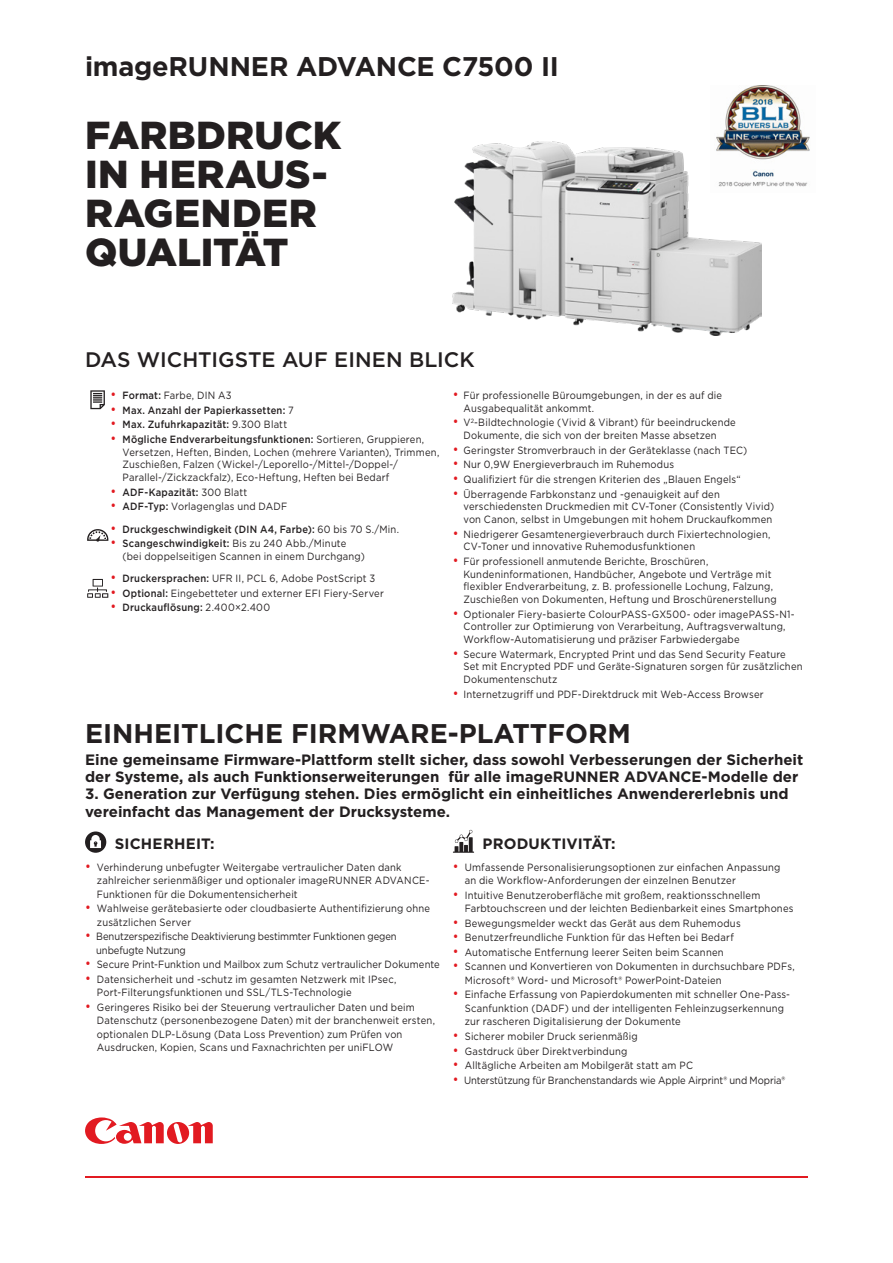
<style>
.page{position:relative;width:893px;height:1263px;background:#fff}
.page>*{position:absolute;margin:0;border:0;box-sizing:border-box;transform-origin:0 0}
.COVER_HEADER_LARGE{font:900 39px/39px "Gotham";letter-spacing:.005em;color:#231f20}
.HEADER_B{font:700 27px "Gotham";color:#231f20}
.BODY_BULLETS{font:500 21px "Gotham";color:#231f20}
.BODY_BULLETS-2{font:700 15px/17.2px "Gotham";color:#231f20}
.BODY_BULLETS-3{font:700 15px "Gotham";letter-spacing:.02em;color:#231f20}
.t1{font:10.5px/12.6px "Gotham";letter-spacing:.02em;color:#231f20;scale:.9 1}
.t2{font:500 10.5px "Gotham";letter-spacing:.02em;color:#231f20;scale:.9 1}
.t3{font:10.5px/13.5px "Gotham";letter-spacing:-.01em;color:#231f20;scale:.9 1}
.s1{font-size:13.5px;color:#e21a21}
.s2{font-weight:500}
.s3{font-weight:400;font-size:13.5px;color:#e21a21}
.s4{font-weight:400}
</style>
<div class="page">
<svg style="left:85px;top:1117px;width:128px;height:27px"></svg>
<hr style="left:85px;top:1176px;width:723px;height:2px;background:#e21a21">
<img style="left:453px;top:142px;width:308px;height:193px">
<svg style="left:90px;top:390px;width:15px;height:19px"></svg>
<svg style="left:87px;top:529px;width:21px;height:13px"></svg>
<svg style="left:87px;top:579px;width:21px;height:19px"></svg>
<svg style="left:453px;top:829px;width:21px;height:24px"></svg>
<svg style="left:85px;top:831px;width:21px;height:22px"></svg>
<img style="left:710px;top:85px;width:100px;height:107px">
<p class="HEADER_B" style="left:85px;top:48px;width:475px">imageRUNNER ADVANCE C7500 II</p>
<p class="COVER_HEADER_LARGE" style="left:85px;top:115px;width:258px">FARBDRUCK<br>IN HERAUS-<br>RAGENDER<br>QUALITÄT</p>
<p class="BODY_BULLETS" style="left:85px;top:346px;width:391px">DAS WICHTIGSTE AUF EINEN BLICK</p>
<p class="t1" style="left:463px;top:389px;width:289px;text-indent:-11px"><span class="s1">•</span> Für professionelle Büroumgebungen, in der es auf die<br>Ausgabequalität ankommt.</p>
<p class="t1" style="left:463px;top:416px;width:304px;text-indent:-11px"><span class="s1">•</span> V<sup>2</sup>-Bildtechnologie (Vivid &amp; Vibrant) für beeindruckende<br>Dokumente, die sich von der breiten Masse absetzen</p>
<p class="t1" style="left:453px;top:443px;width:329px"><span class="s1">•</span> Geringster Stromverbrauch in der Geräteklasse (nach TEC)</p>
<p class="t1" style="left:453px;top:458px;width:247px"><span class="s1">•</span> Nur 0,9W Energieverbrauch im Ruhemodus</p>
<p class="t1" style="left:453px;top:473px;width:321px"><span class="s1">•</span> Qualifiziert für die strengen Kriterien des „Blauen Engels“</p>
<p class="t1" style="left:463px;top:488px;width:347px;text-indent:-11px"><span class="s1">•</span> Überragende Farbkonstanz und -genauigkeit auf den verschiedensten Druckmedien mit CV-Toner (Consistently Vivid) von Canon, selbst in Umgebungen mit hohem Druckaufkommen</p>
<p class="t1" style="left:463px;top:528px;width:343px;text-indent:-11px"><span class="s1">•</span> Niedrigerer Gesamtenergieverbrauch durch Fixiertechnologien,<br>CV-Toner und innovative Ruhemodusfunktionen</p>
<p class="t1" style="left:463px;top:555px;width:349px;text-indent:-11px"><span class="s1">•</span> Für professionell anmutende Berichte, Broschüren, Kundeninformationen, Handbücher, Angebote und Verträge mit flexibler Endverarbeitung, z. B. professionelle Lochung, Falzung, Zuschießen von Dokumenten, Heftung und Broschürenerstellung</p>
<p class="t1" style="left:463px;top:607px;width:369px;text-indent:-11px"><span class="s1">•</span> Optionaler Fiery-basierte ColourPASS-GX500- oder imagePASS-N1-<br>Controller zur Optimierung von Verarbeitung, Auftragsverwaltung,<br>Workflow-Automatisierung und präziser Farbwiedergabe</p>
<p class="t1" style="left:463px;top:647px;width:378px;text-indent:-11px"><span class="s1">•</span> Secure Watermark, Encrypted Print und das Send Security Feature<br>Set mit Encrypted PDF und Geräte-Signaturen sorgen für zusätzlichen<br>Dokumentenschutz</p>
<p class="t1" style="left:453px;top:687px;width:347px"><span class="s1">•</span> Internetzugriff und PDF-Direktdruck mit Web-Access Browser</p>
<p class="HEADER_B" style="left:85px;top:716px;width:547px">EINHEITLICHE FIRMWARE-PLATTFORM</p>
<p class="BODY_BULLETS-2" style="left:85px;top:751px;width:720px">Eine gemeinsame Firmware-Plattform stellt sicher, dass sowohl Verbesserungen der Sicherheit der Systeme, als auch Funktionserweiterungen für alle imageRUNNER ADVANCE-Modelle der</p>
<p class="BODY_BULLETS-2" style="left:85px;top:785px;width:705px">3. Generation zur Verfügung stehen. Dies ermöglicht ein einheitliches Anwendererlebnis und vereinfacht das Management der Drucksysteme.</p>
<p class="BODY_BULLETS-2" style="left:483px;top:834px;width:134px">PRODUKTIVITÄT:</p>
<p class="t1" style="left:465px;top:860px;width:352px;line-height:13.5px;text-indent:-12px"><span class="s1">•</span> Umfassende Personalisierungsoptionen zur einfachen Anpassung an die Workflow-Anforderungen der einzelnen Benutzer</p>
<p class="t1" style="left:465px;top:888px;width:367px;line-height:13.5px;text-indent:-12px"><span class="s1">•</span> Intuitive Benutzeroberfläche mit großem, reaktionsschnellem<br>Farbtouchscreen und der leichten Bedienbarkeit eines Smartphones</p>
<p class="t1" style="left:453px;top:916px;width:321px"><span class="s1">•</span> Bewegungsmelder weckt das Gerät aus dem Ruhemodus</p>
<p class="t1" style="left:453px;top:931px;width:314px"><span class="s1">•</span> Benutzerfreundliche Funktion für das Heften bei Bedarf</p>
<p class="t1" style="left:453px;top:945px;width:302px"><span class="s1">•</span> Automatische Entfernung leerer Seiten beim Scannen</p>
<p class="t1" style="left:465px;top:960px;width:368px;line-height:13.5px;text-indent:-12px"><span class="s1">•</span> Scannen und Konvertieren von Dokumenten in durchsuchbare PDFs,<br>Microsoft® Word- und Microsoft® PowerPoint-Dateien</p>
<p class="t1" style="left:465px;top:988px;width:363px;line-height:13.5px;text-indent:-12px"><span class="s1">•</span> Einfache Erfassung von Papierdokumenten mit schneller One-Pass-<br>Scanfunktion (DADF) und der intelligenten Fehleinzugserkennung zur rascheren Digitalisierung der Dokumente</p>
<p class="t1" style="left:453px;top:1030px;width:207px"><span class="s1">•</span> Sicherer mobiler Druck serienmäßig</p>
<p class="t1" style="left:453px;top:1044px;width:195px"><span class="s1">•</span> Gastdruck über Direktverbindung</p>
<p class="t1" style="left:453px;top:1059px;width:268px"><span class="s1">•</span> Alltägliche Arbeiten am Mobilgerät statt am PC</p>
<p class="t3" style="left:453px;top:1073px;width:371px"><span class="s1">•</span> Unterstützung für Branchenstandards wie Apple Airprint® und Mopria®</p>
<p class="t1" style="left:111px;top:389px;width:136px"><span class="s1">•</span> <span class="s2">Format:</span> Farbe, DIN A3</p>
<p class="t2" style="left:111px;top:403px;width:205px"><span class="s3">•</span> Max. Anzahl der Papierkassetten: <span class="s4">7</span></p>
<p class="t2" style="left:111px;top:418px;width:198px"><span class="s3">•</span> Max. Zufuhrkapazität: <span class="s4">9.300 Blatt</span></p>
<p class="t1" style="left:123px;top:433px;width:354px;text-indent:-12px"><span class="s1">•</span> <span class="s2">Mögliche Endverarbeitungsfunktionen:</span> Sortieren, Gruppieren, Versetzen, Heften, Binden, Lochen (mehrere Varianten), Trimmen, Zuschießen, Falzen (Wickel-/Leporello-/Mittel-/Doppel-/ Parallel-/Zickzackfalz), Eco-Heftung, Heften bei Bedarf</p>
<p class="t2" style="left:111px;top:485px;width:154px"><span class="s3">•</span> ADF-Kapazität: <span class="s4">300 Blatt</span></p>
<p class="t1" style="left:111px;top:500px;width:198px"><span class="s1">•</span> <span class="s2">ADF-Typ:</span> Vorlagenglas und DADF</p>
<p class="t2" style="left:111px;top:522px;width:322px"><span class="s3">•</span> Druckgeschwindigkeit (DIN A4, Farbe): <span class="s4">60 bis 70 S./Min.</span></p>
<p class="t1" style="left:123px;top:537px;width:271px;text-indent:-12px"><span class="s1">•</span> <span class="s2">Scangeschwindigkeit:</span> Bis zu 240 Abb./Minute (bei doppelseitigen Scannen in einem Durchgang)</p>
<p class="t1" style="left:111px;top:572px;width:296px"><span class="s1">•</span> <span class="s2">Druckersprachen:</span> UFR II, PCL 6, Adobe PostScript 3</p>
<p class="t1" style="left:111px;top:586px;width:305px"><span class="s1">•</span> <span class="s2">Optional:</span> Eingebetteter und externer EFI Fiery-Server</p>
<p class="t2" style="left:111px;top:601px;width:179px"><span class="s3">•</span> Druckauflösung: <span class="s4">2.400×2.400</span></p>
<p class="BODY_BULLETS-3" style="left:115px;top:833px;width:101px">SICHERHEIT:</p>
<p class="t1" style="left:97px;top:860px;width:371px;line-height:13.5px;text-indent:-12px"><span class="s1">•</span> Verhinderung unbefugter Weitergabe vertraulicher Daten dank zahlreicher serienmäßiger und optionaler imageRUNNER ADVANCE-<br>Funktionen für die Dokumentensicherheit</p>
<p class="t1" style="left:97px;top:901px;width:372px;line-height:13.5px;text-indent:-12px"><span class="s1">•</span> Wahlweise gerätebasierte oder cloudbasierte Authentifizierung ohne zusätzlichen Server</p>
<p class="t3" style="left:96px;top:929px;width:335px;text-indent:-11px"><span class="s1">•</span> Benutzerspezifische Deaktivierung bestimmter Funktionen gegen unbefugte Nutzung</p>
<p class="t1" style="left:85px;top:958px;width:396px"><span class="s1">•</span> Secure Print-Funktion und Mailbox zum Schutz vertraulicher Dokumente</p>
<p class="t1" style="left:97px;top:972px;width:334px;line-height:13.5px;text-indent:-12px"><span class="s1">•</span> Datensicherheit und -schutz im gesamten Netzwerk mit IPsec,<br>Port-Filterungsfunktionen und SSL/TLS-Technologie</p>
<p class="t1" style="left:97px;top:1000px;width:377px;line-height:13.5px;text-indent:-12px"><span class="s1">•</span> Geringeres Risiko bei der Steuerung vertraulicher Daten und beim Datenschutz (personenbezogene Daten) mit der branchenweit ersten, optionalen DLP-Lösung (Data Loss Prevention) zum Prüfen von Ausdrucken, Kopien, Scans und Faxnachrichten per uniFLOW</p>
</div>
